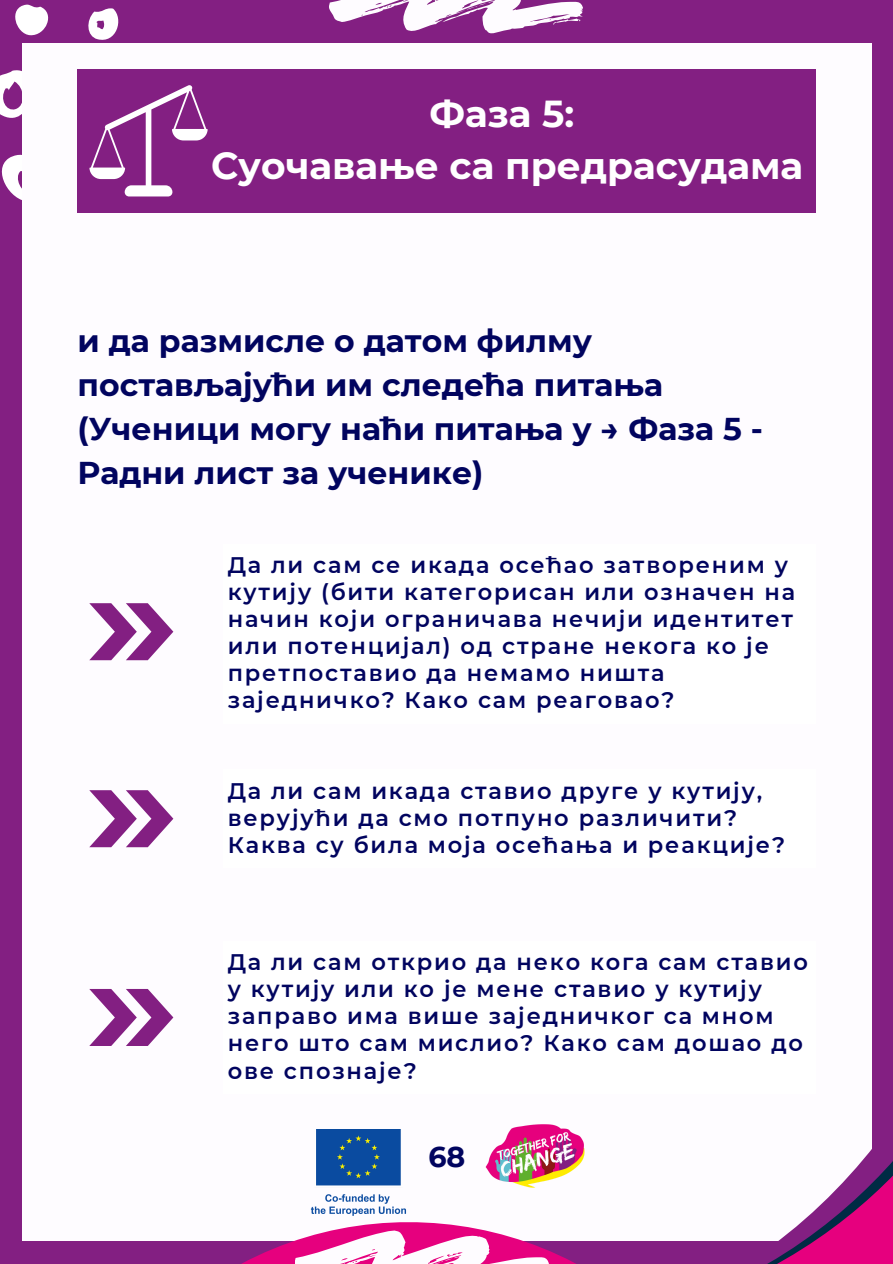
<style>
.page{position:relative;width:893px;height:1264px;background:#fff}
.page>*{position:absolute;margin:0;border:0;box-sizing:border-box;transform-origin:0 0}
.t1{font:700 37.5px/51.8px "Montserrat";color:#fff;text-align:center}
.t2{font:700 31.5px/43.8px "Montserrat";color:#01045f}
.t3{font:700 28.5px "Montserrat";color:#01045f}
.t4{font:600 22.5px/27px "Montserrat";letter-spacing:.08em;color:#01045f}
</style>
<div class="page">
<div style="left:0;top:0;width:892px;height:1263px;background:#831f82"></div>
<svg style="left:15px;top:4px;width:34px;height:32px"></svg>
<svg style="left:88px;top:8px;width:31px;height:32px"></svg>
<svg style="left:0;top:64px;width:23px;height:71px"></svg>
<svg style="left:1px;top:152px;width:22px;height:50px"></svg>
<div style="left:23px;top:43px;width:848px;height:1197px;background:#fefcff"></div>
<svg style="left:195px;top:1124px;width:422px;height:139px"></svg>
<svg style="left:329px;top:0;width:253px;height:34px"></svg>
<svg style="left:295px;top:1230px;width:253px;height:33px"></svg>
<div style="left:77px;top:69px;width:738px;height:143px;background:#831f82"></div>
<svg style="left:89px;top:85px;width:118px;height:111px"></svg>
<svg style="left:617px;top:1063px;width:275px;height:200px"></svg>
<svg style="left:89px;top:603px;width:84px;height:57px"></svg>
<svg style="left:89px;top:790px;width:84px;height:57px"></svg>
<svg style="left:89px;top:989px;width:84px;height:56px"></svg>
<h1 class="t1" style="left:211px;top:88px;width:593px">Фаза 5:<br>Суочавање са предрасудама</h1>
<p class="t2" style="left:77px;top:319px;width:686px">и да размисле о датом филму постављајући им следећа питања (Ученици могу наћи питања у → Фаза 5 -<br>Радни лист за ученике)</p>
<p class="t4" style="left:228px;top:551px;width:569px">Да ли сам се икада осећао затвореним у кутију (бити категорисан или означен на начин који ограничава нечији идентитет или потенцијал) од стране некога ко је претпоставио да немамо ништа заједничко? Како сам реаговао?</p>
<p class="t4" style="left:228px;top:777px;width:559px">Да ли сам икада ставио друге у кутију, верујући да смо потпуно различити?<br>Каква су била моја осећања и реакције?</p>
<p class="t4" style="left:228px;top:948px;width:581px">Да ли сам открио да неко кога сам ставио у кутију или ко је мене ставио у кутију заправо има више заједничког са мном него што сам мислио? Како сам дошао до ове спознаје?</p>
<p class="t3" style="left:428px;top:1139px;width:38px">68</p>
</div>
